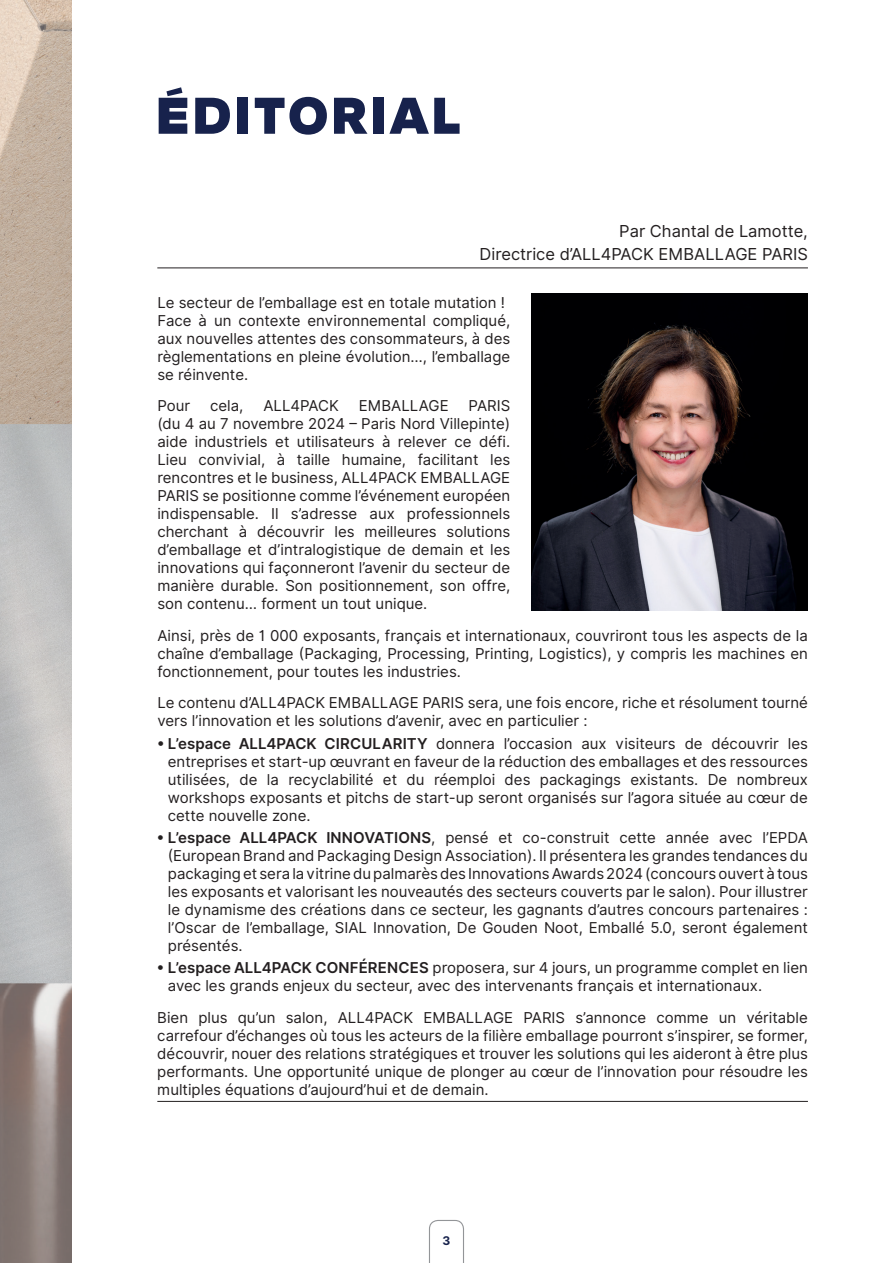
<style>
.page{position:relative;width:893px;height:1263px;background:#fff}
.page>*{position:absolute;margin:0;border:0;box-sizing:border-box;transform-origin:0 0}
.t1{font:900 60px "Degular Display";letter-spacing:.09em;color:#17224c}
.t2{font:16.5px/22.5px "Inter";color:#231f20;text-align:right}
.t3{font:15px/18px "Inter";color:#231f20;text-align:justify}
.t4{font:700 12px "Inter";color:#17224c}
.s1{font-weight:600}
</style>
<div class="page">
<img style="left:0;top:0;width:72px;height:1263px">
<svg style="left:429px;top:1220px;width:35px;height:43px"></svg>
<img style="left:531px;top:293px;width:277px;height:317px">
<hr style="left:157px;top:267px;width:651px;height:1px;background:#231f20">
<hr style="left:157px;top:1101px;width:651px;height:1px;background:#231f20">
<h1 class="t1" style="left:157px;top:79px;width:304px">ÉDITORIAL</h1>
<p class="t2" style="left:480px;top:220px;width:330px">Par Chantal de Lamotte,<br>Directrice d’ALL4PACK EMBALLAGE PARIS</p>
<p class="t3" style="left:157px;top:294px;width:354px;text-align:left">Le secteur de l’emballage est en totale mutation !<br>Face à un contexte environnemental compliqué, aux nouvelles attentes des consommateurs, à des règlementations en pleine évolution…, l’emballage se réinvente.</p>
<p class="t3" style="left:157px;top:397px;width:34px">Pour</p>
<p class="t3" style="left:210px;top:397px;width:35px">cela,</p>
<p class="t3" style="left:263px;top:397px;width:77px">ALL4PACK</p>
<p class="t3" style="left:359px;top:397px;width:91px">EMBALLAGE</p>
<p class="t3" style="left:157px;top:397px;width:354px;text-indent:311px">PARIS (du 4 au 7 novembre 2024 – Paris Nord Villepinte) aide industriels et utilisateurs à relever ce défi.<br>Lieu convivial, à taille humaine, facilitant les rencontres et le business, ALL4PACK EMBALLAGE PARIS se positionne comme l’événement européen indispensable. Il s’adresse aux professionnels cherchant à découvrir les meilleures solutions d’emballage et d’intralogistique de demain et les innovations qui façonneront l’avenir du secteur de manière durable. Son positionnement, son offre, son contenu… forment un tout unique.</p>
<p class="t3" style="left:157px;top:627px;width:652px">Ainsi, près de 1 000 exposants, français et internationaux, couvriront tous les aspects de la chaîne d’emballage (Packaging, Processing, Printing, Logistics), y compris les machines en fonctionnement, pour toutes les industries.</p>
<p class="t3" style="left:157px;top:694px;width:652px">Le contenu d’ALL4PACK EMBALLAGE PARIS sera, une fois encore, riche et résolument tourné vers l’innovation et les solutions d’avenir, avec en particulier :</p>
<p class="t3" style="left:168px;top:734px;width:642px;text-indent:-11px"><span class="s1">• L’espace ALL4PACK CIRCULARITY</span> donnera l’occasion aux visiteurs de découvrir les entreprises et start-up œuvrant en faveur de la réduction des emballages et des ressources utilisées, de la recyclabilité et du réemploi des packagings existants. De nombreux workshops exposants et pitchs de start-up seront organisés sur l’agora située au cœur de cette nouvelle zone.</p>
<p class="t3" style="left:168px;top:829px;width:642px;text-indent:-11px"><span class="s1">• L’espace ALL4PACK INNOVATIONS</span>, pensé et co-construit cette année avec l’EPDA (European Brand and Packaging Design Association). Il présentera les grandes tendances du packaging et sera la vitrine du palmarès des Innovations Awards 2024 (concours ouvert à tous les exposants et valorisant les nouveautés des secteurs couverts par le salon). Pour illustrer le dynamisme des créations dans ce secteur, les gagnants d’autres concours partenaires : l’Oscar de l’emballage, SIAL Innovation, De Gouden Noot, Emballé 5.0, seront également présentés.</p>
<p class="t3" style="left:168px;top:959px;width:641px;text-indent:-11px"><span class="s1">• L’espace ALL4PACK CONFÉRENCES</span> proposera, sur 4 jours, un programme complet en lien avec les grands enjeux du secteur, avec des intervenants français et internationaux.</p>
<p class="t3" style="left:157px;top:1008px;width:652px">Bien plus qu’un salon, ALL4PACK EMBALLAGE PARIS s’annonce comme un véritable carrefour d’échanges où tous les acteurs de la filière emballage pourront s’inspirer, se former, découvrir, nouer des relations stratégiques et trouver les solutions qui les aideront à être plus performants. Une opportunité unique de plonger au cœur de l’innovation pour résoudre les multiples équations d’aujourd’hui et de demain.</p>
<p class="t4" style="left:442px;top:1232px;width:9px">3</p>
</div>
